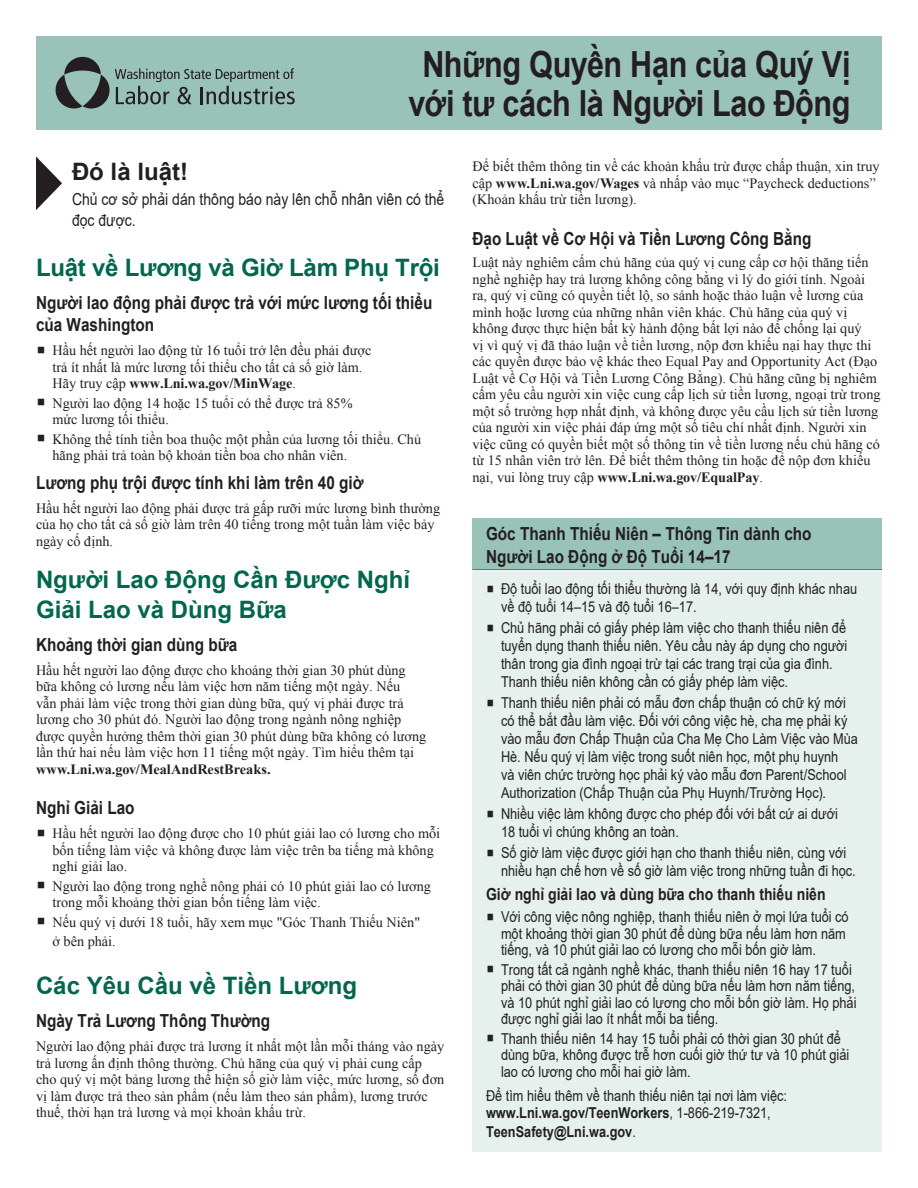
<style>
.page{position:relative;width:918px;height:1188px;background:#fff}
.page>*{position:absolute;margin:0;border:0;box-sizing:border-box;transform-origin:0 0}
.Title__H1{font:700 36px/39px "Arial";letter-spacing:-.015em;color:#231f20;text-align:center;scale:.85 1}
.Section_Head__H2__-_10{font:700 24px/30px "Arial";color:#00674e}
.It_s_the_Law__H2__-_10{font:700 24px "Arial";color:#231f20}
.Subhead_Level_1__H3__-_10{font:700 18px/22.5px "Arial";color:#231f20;scale:.85 1}
.Box_Header__H2__-_10{font:700 18px/22.5px "Arial";color:#231f20;scale:.85 1}
.Employers_Must_Post_-_11{font:16.5px/21px "Arial";color:#231f20;scale:.85 1}
.Box_Subhead__H3__-_10{font:700 16.5px "Arial";color:#231f20;scale:.85 1}
.Box_Body_-_10{font:15px/18px "Arial";color:#231f20;scale:.85 1}
.Box_Body_-_10-2{font:700 15px "Arial";color:#231f20;scale:.85 1}
.Body_-_10{font:14.25px/16.5px "Times New Roman";color:#231f20}
.s1{font-weight:700}
.s2{font-weight:400}
</style>
<div class="page">
<div style="left:36px;top:36px;width:846px;height:93px;background:#99c2b8"></div>
<svg style="left:56px;top:57px;width:239px;height:52px"></svg>
<svg style="left:36px;top:156px;width:26px;height:54px"></svg>
<div style="left:472px;top:518px;width:410px;height:52px;background:#99c2b8"></div>
<div style="left:472px;top:570px;width:410px;height:56px;background:#e6f0ed"></div>
<div style="left:472px;top:609px;width:410px;height:92px;background:#e6f0ed"></div>
<div style="left:472px;top:684px;width:410px;height:128px;background:#e6f0ed"></div>
<div style="left:472px;top:795px;width:410px;height:56px;background:#e6f0ed"></div>
<div style="left:472px;top:834px;width:410px;height:56px;background:#e6f0ed"></div>
<div style="left:472px;top:874px;width:410px;height:40px;background:#e6f0ed"></div>
<div style="left:472px;top:898px;width:410px;height:71px;background:#e6f0ed"></div>
<div style="left:472px;top:950px;width:410px;height:88px;background:#e6f0ed"></div>
<div style="left:472px;top:1019px;width:410px;height:71px;background:#e6f0ed"></div>
<div style="left:472px;top:1077px;width:410px;height:74px;background:#e6f0ed"></div>
<h1 class="Title__H1" style="left:408px;top:46px;width:522px">Những Quyền Hạn của Quý Vị với tư cách là Người Lao Động</h1>
<h2 class="It_s_the_Law__H2__-_10" style="left:72px;top:156px;width:118px">Đó là luật!</h2>
<p class="Employers_Must_Post_-_11" style="left:72px;top:189px;width:440px">Chủ cơ sở phải dán thông báo này lên chỗ nhân viên có thể đọc được.</p>
<h2 class="Section_Head__H2__-_10" style="left:36px;top:253px;width:405px">Luật về Lương và Giờ Làm Phụ Trội</h2>
<h3 class="Subhead_Level_1__H3__-_10" style="left:36px;top:292px;width:468px">Người lao động phải được trả với mức lương tối thiểu của Washington</h3>
<p class="Body_-_10" style="left:52px;top:342px;width:320px">Hầu hết người lao động từ 16 tuổi trở lên đều phải được trả ít nhất là mức lương tối thiểu cho tất cả số giờ làm.<br>Hãy truy cập <span class="s1">www.Lni.wa.gov/MinWage</span>.</p>
<p class="Body_-_10" style="left:52px;top:395px;width:302px">Người lao động 14 hoặc 15 tuổi có thể được trả 85% mức lương tối thiểu.</p>
<p class="Body_-_10" style="left:52px;top:431px;width:370px">Không thể tính tiền boa thuộc một phần của lương tối thiểu. Chủ hãng phải trả toàn bộ khoản tiền boa cho nhân viên.</p>
<h3 class="Subhead_Level_1__H3__-_10" style="left:36px;top:472px;width:387px">Lương phụ trội được tính khi làm trên 40 giờ</h3>
<p class="Body_-_10" style="left:36px;top:500px;width:406px">Hầu hết người lao động phải được trả gấp rưỡi mức lương bình thường của họ cho tất cả số giờ làm trên 40 tiếng trong một tuần làm việc bảy ngày cố định.</p>
<h2 class="Section_Head__H2__-_10" style="left:36px;top:565px;width:376px">Người Lao Động Cần Được Nghỉ<br>Giải Lao và Dùng Bữa</h2>
<h3 class="Subhead_Level_1__H3__-_10" style="left:36px;top:634px;width:238px">Khoảng thời gian dùng bữa</h3>
<p class="Body_-_10" style="left:36px;top:662px;width:392px">Hầu hết người lao động được cho khoảng thời gian 30 phút dùng bữa không có lương nếu làm việc hơn năm tiếng một ngày. Nếu<br>vẫn phải làm việc trong thời gian dùng bữa, quý vị phải được trả lương cho 30 phút đó. Người lao động trong ngành nông nghiệp được quyền hưởng thêm thời gian 30 phút dùng bữa không có lương lần thứ hai nếu làm việc hơn 11 tiếng một ngày. Tìm hiểu thêm tại <span class="s1">www.Lni.wa.gov/MealAndRestBreaks.</span></p>
<h3 class="Subhead_Level_1__H3__-_10" style="left:36px;top:797px;width:118px">Nghỉ Giải Lao</h3>
<p class="Body_-_10" style="left:52px;top:825px;width:389px">Hầu hết người lao động được cho 10 phút giải lao có lương cho mỗi bốn tiếng làm việc và không được làm việc trên ba tiếng mà không nghỉ giải lao.</p>
<p class="Body_-_10" style="left:52px;top:878px;width:380px">Người lao động trong nghề nông phải có 10 phút giải lao có lương trong mỗi khoảng thời gian bốn tiếng làm việc.</p>
<p class="Body_-_10" style="left:52px;top:912px;width:369px;line-height:19.5px">Nếu quý vị dưới 18 tuổi, hãy xem mục "Góc Thanh Thiếu Niên" ở bên phải.</p>
<h2 class="Section_Head__H2__-_10" style="left:36px;top:972px;width:323px">Các Yêu Cầu về Tiền Lương</h2>
<h3 class="Subhead_Level_1__H3__-_10" style="left:36px;top:1010px;width:277px">Ngày Trả Lương Thông Thường</h3>
<p class="Body_-_10" style="left:36px;top:1038px;width:410px">Người lao động phải được trả lương ít nhất một lần mỗi tháng vào ngày trả lương ấn định thông thường. Chủ hãng của quý vị phải cung cấp cho quý vị một bảng lương thể hiện số giờ làm việc, mức lương, số đơn vị làm được trả theo sản phẩm (nếu làm theo sản phẩm), lương trước thuế, thời hạn trả lương và mọi khoản khấu trừ.</p>
<p class="Body_-_10" style="left:472px;top:158px;width:409px">Để biết thêm thông tin về các khoản khấu trừ được chấp thuận, xin truy cập <span class="s1">www.Lni.wa.gov/Wages</span> và nhấp vào mục “Paycheck deductions” (Khoản khấu trừ tiền lương).</p>
<h3 class="Subhead_Level_1__H3__-_10" style="left:472px;top:228px;width:400px">Đạo Luật về Cơ Hội và Tiền Lương Công Bằng</h3>
<p class="Body_-_10" style="left:472px;top:254px;width:410px">Luật này nghiêm cấm chủ hãng của quý vị cung cấp cơ hội thăng tiến nghề nghiệp hay trả lương không công bằng vì lý do giới tính. Ngoài ra, quý vị cũng có quyền tiết lộ, so sánh hoặc thảo luận về lương của mình hoặc lương của những nhân viên khác. Chủ hãng của quý vị không được thực hiện bất kỳ hành động bất lợi nào để chống lại quý<br>vị vì quý vị đã thảo luận về tiền lương, nộp đơn khiếu nại hay thực thi các quyền được bảo vệ khác theo Equal Pay and Opportunity Act (Đạo Luật về Cơ Hội và Tiền Lương Công Bằng). Chủ hãng cũng bị nghiêm cấm yêu cầu người xin việc cung cấp lịch sử tiền lương, ngoại trừ trong một số trường hợp nhất định, và không được yêu cầu lịch sử tiền lương của người xin việc phải đáp ứng một số tiêu chí nhất định. Người xin việc cũng có quyền biết một số thông tin về tiền lương nếu chủ hãng có từ 15 nhân viên trở lên. Để biết thêm thông tin hoặc để nộp đơn khiếu nại, vui lòng truy cập <span class="s1">www.Lni.wa.gov/EqualPay</span>.</p>
<h2 class="Box_Header__H2__-_10" style="left:486px;top:523px;width:385px">Góc Thanh Thiếu Niên – Thông Tin dành cho<br>Người Lao Động ở Độ Tuổi 14–17</h2>
<p class="Box_Body_-_10" style="left:501px;top:580px;width:421px">Độ tuổi lao động tối thiểu thường là 14, với quy định khác nhau về độ tuổi 14–15 và độ tuổi 16–17.</p>
<p class="Box_Body_-_10" style="left:501px;top:619px;width:409px">Chủ hãng phải có giấy phép làm việc cho thanh thiếu niên để tuyển dụng thanh thiếu niên. Yêu cầu này áp dụng cho người thân trong gia đình ngoại trừ tại các trang trại của gia đình.<br>Thanh thiếu niên không cần có giấy phép làm việc.</p>
<p class="Box_Body_-_10" style="left:501px;top:694px;width:422px">Thanh thiếu niên phải có mẫu đơn chấp thuận có chữ ký mới có thể bắt đầu làm việc. Đối với công việc hè, cha mẹ phải ký vào mẫu đơn Chấp Thuận của Cha Mẹ Cho Làm Việc vào Mùa Hè. Nếu quý vị làm việc trong suốt niên học, một phụ huynh<br>và viên chức trường học phải ký vào mẫu đơn Parent/School Authorization (Chấp Thuận của Phụ Huynh/Trường Học).</p>
<p class="Box_Body_-_10" style="left:501px;top:805px;width:398px">Nhiều việc làm không được cho phép đối với bất cứ ai dưới<br>18 tuổi vì chúng không an toàn.</p>
<p class="Box_Body_-_10" style="left:501px;top:844px;width:419px">Số giờ làm việc được giới hạn cho thanh thiếu niên, cùng với nhiều hạn chế hơn về số giờ làm việc trong những tuần đi học.</p>
<h3 class="Box_Subhead__H3__-_10" style="left:486px;top:883px;width:401px">Giờ nghỉ giải lao và dùng bữa cho thanh thiếu niên</h3>
<p class="Box_Body_-_10" style="left:501px;top:909px;width:411px;line-height:16.5px">Với công việc nông nghiệp, thanh thiếu niên ở mọi lứa tuổi có một khoảng thời gian 30 phút để dùng bữa nếu làm hơn năm tiếng, và 10 phút giải lao có lương cho mỗi bốn giờ làm.</p>
<p class="Box_Body_-_10" style="left:501px;top:961px;width:420px;line-height:16.5px">Trong tất cả ngành nghề khác, thanh thiếu niên 16 hay 17 tuổi phải có thời gian 30 phút để dùng bữa nếu làm hơn năm tiếng, và 10 phút nghỉ giải lao có lương cho mỗi bốn giờ làm. Họ phải được nghỉ giải lao ít nhất mỗi ba tiếng.</p>
<p class="Box_Body_-_10" style="left:501px;top:1030px;width:411px;line-height:16.5px">Thanh thiếu niên 14 hay 15 tuổi phải có thời gian 30 phút để dùng bữa, không được trễ hơn cuối giờ thứ tư và 10 phút giải lao có lương cho mỗi hai giờ làm.</p>
<p class="Box_Body_-_10" style="left:486px;top:1088px;width:356px;line-height:16.5px">Để tìm hiểu thêm về thanh thiếu niên tại nơi làm việc: <span class="s1">www.Lni.wa.gov/TeenWorkers</span>, 1-866-219-7321,</p>
<p class="Box_Body_-_10-2" style="left:486px;top:1122px;width:178px">TeenSafety@Lni.wa.gov<span class="s2">.</span></p>
</div>
